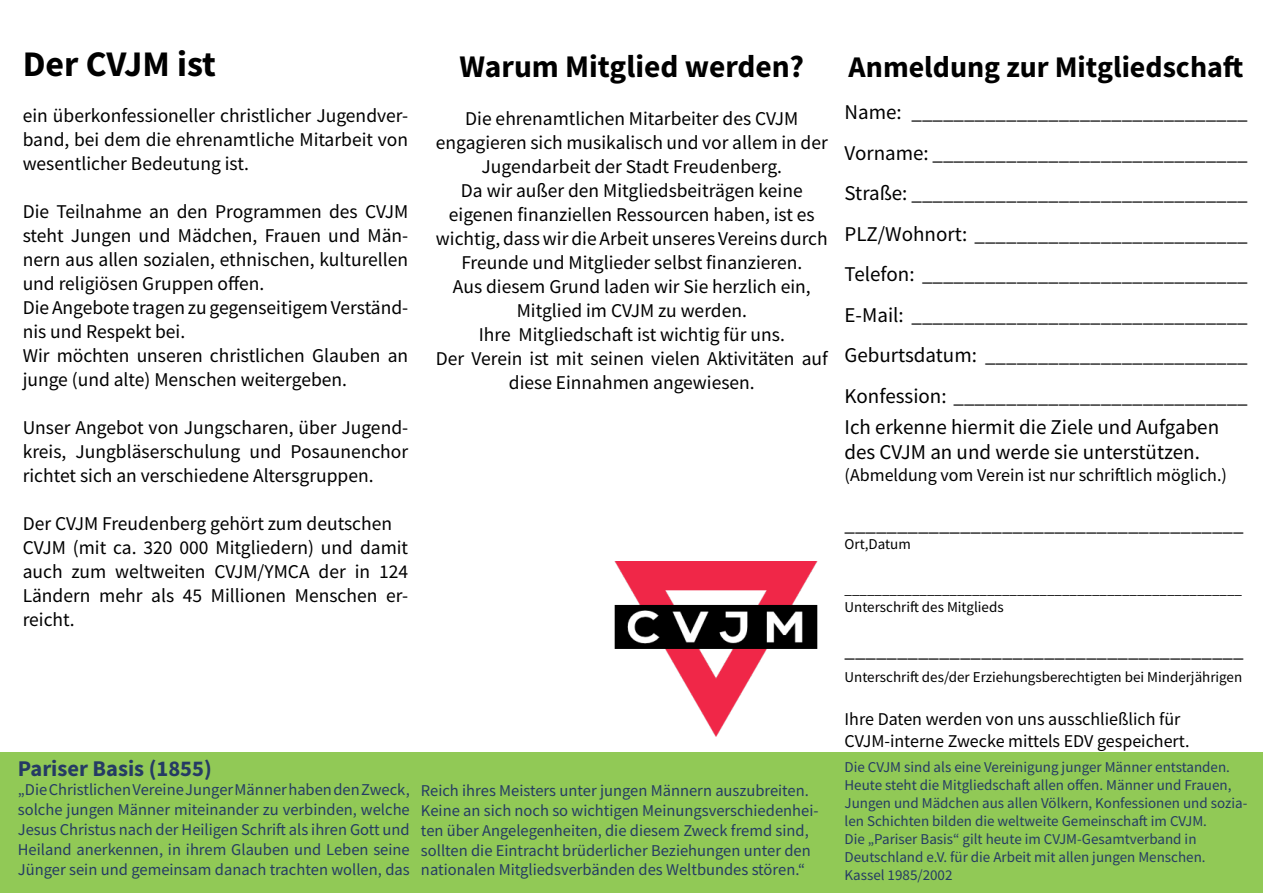
<style>
.page{position:relative;width:1263px;height:893px;background:#fff}
.page>*{position:absolute;margin:0;border:0;box-sizing:border-box;transform-origin:0 0}
.t1{font:700 36px "Source Sans Pro";color:#000}
.t2{font:700 31.5px "Source Sans Pro";color:#000}
.t3{font:700 30px "Source Sans Pro";color:#000}
.t4{font:700 22.5px "Source Sans Pro";color:#253b64}
.t5{font:21px/25.2px "Source Sans Pro";color:#000}
.t6{font:19.5px/24px "Source Sans Pro";color:#000;text-align:justify}
.t7{font:18px "Source Sans Pro";color:#000}
.t8{font:16.5px/19.8px "Source Sans Pro";color:#253b64;text-align:justify}
.t9{font:15px/18px "Source Sans Pro";color:#253b64}
.t10{font:15px "Source Sans Pro";color:#000}
</style>
<div class="page">
<div style="left:0;top:753px;width:1263px;height:140px;background:#91c956"></div>
<img style="left:614px;top:561px;width:204px;height:175px">
<p class="t1" style="left:23px;top:40px;width:195px">Der CVJM ist</p>
<p class="t6" style="left:23px;top:103px;width:387px">ein überkonfessioneller christlicher Jugendver&shy;band, bei dem die ehrenamtliche Mitarbeit von wesentlicher Bedeutung ist.</p>
<p class="t6" style="left:23px;top:199px;width:387px">Die Teilnahme an den Programmen des CVJM steht Jungen und Mädchen, Frauen und Män&shy;nern aus allen sozialen, ethnischen, kulturellen und religiösen Gruppen offen.</p>
<p class="t6" style="left:23px;top:295px;width:387px">Die Angebote tragen zu gegenseitigem Verständ&shy;nis und Respekt bei.</p>
<p class="t6" style="left:23px;top:343px;width:387px">Wir möchten unseren christlichen Glauben an junge (und alte) Menschen weitergeben.</p>
<p class="t6" style="left:23px;top:415px;width:387px">Unser Angebot von Jungscharen, über Jugend&shy;kreis, Jungbläserschulung und Posaunenchor richtet sich an verschiedene Altersgruppen.</p>
<p class="t6" style="left:23px;top:511px;width:371px">Der CVJM Freudenberg gehört zum deutschen</p>
<p class="t6" style="left:23px;top:535px;width:387px">CVJM (mit ca. 320 000 Mitgliedern) und damit auch zum weltweiten CVJM/YMCA der in 124<br>Ländern mehr als 45 Millionen Menschen er&shy;reicht.</p>
<p class="t2" style="left:460px;top:45px;width:346px">Warum Mitglied werden?</p>
<p class="t6" style="left:465px;top:106px;width:335px">Die ehrenamtlichen Mitarbeiter des CVJM</p>
<p class="t6" style="left:436px;top:130px;width:393px">engagieren sich musikalisch und vor allem in der</p>
<p class="t6" style="left:482px;top:154px;width:302px">Jugendarbeit der Stadt Freudenberg.</p>
<p class="t6" style="left:461px;top:178px;width:343px">Da wir außer den Mitgliedsbeiträgen keine</p>
<p class="t6" style="left:449px;top:202px;width:367px">eigenen finanziellen Ressourcen haben, ist es</p>
<p class="t6" style="left:436px;top:226px;width:393px;text-align:center">wichtig, dass wir die Arbeit unseres Vereins durch<br>Freunde und Mitglieder selbst finanzieren.</p>
<p class="t6" style="left:453px;top:274px;width:359px">Aus diesem Grund laden wir Sie herzlich ein,</p>
<p class="t6" style="left:517px;top:298px;width:232px">Mitglied im CVJM zu werden.</p>
<p class="t6" style="left:479px;top:322px;width:307px">Ihre Mitgliedschaft ist wichtig für uns.</p>
<p class="t6" style="left:436px;top:346px;width:393px;text-align:center">Der Verein ist mit seinen vielen Aktivitäten auf diese Einnahmen angewiesen.</p>
<p class="t4" style="left:18px;top:753px;width:195px">Pariser Basis (1855)</p>
<p class="t8" style="left:18px;top:780px;width:393px">„Die Christlichen Vereine Junger Männer haben den Zweck, solche jungen Männer miteinander zu verbinden, welche Jesus Christus nach der Heiligen Schrift als ihren Gott und Heiland anerkennen, in ihrem Glauben und Leben seine Jünger sein und gemeinsam danach trachten wollen, das</p>
<p class="t8" style="left:421px;top:781px;width:399px;text-align:left">Reich ihres Meisters unter jungen Männern auszubreiten.<br>Keine an sich noch so wichtigen Meinungsverschiedenhei&shy;ten über Angelegenheiten, die diesem Zweck fremd sind, sollten die Eintracht brüderlicher Beziehungen unter den nationalen Mitgliedsverbänden des Weltbundes stören.“</p>
<p class="t3" style="left:849px;top:47px;width:396px">Anmeldung zur Mitgliedschaft</p>
<p class="t5" style="left:844px;top:99px;width:405px">Name: ________________________________</p>
<p class="t5" style="left:844px;top:140px;width:405px">Vorname: ______________________________</p>
<p class="t5" style="left:844px;top:180px;width:405px">Straße: ________________________________</p>
<p class="t5" style="left:844px;top:221px;width:405px">PLZ/Wohnort: __________________________</p>
<p class="t5" style="left:844px;top:261px;width:405px">Telefon: _______________________________</p>
<p class="t5" style="left:844px;top:302px;width:405px">E-Mail: ________________________________</p>
<p class="t5" style="left:844px;top:342px;width:405px">Geburtsdatum: _________________________</p>
<p class="t5" style="left:844px;top:383px;width:405px">Konfession: ____________________________</p>
<p class="t5" style="left:844px;top:414px;width:376px">Ich erkenne hiermit die Ziele und Aufgaben des CVJM an und werde sie unterstützen.</p>
<p class="t7" style="left:844px;top:463px;width:384px">(Abmeldung vom Verein ist nur schriftlich möglich.)</p>
<p class="t5" style="left:844px;top:511px;width:400px">______________________________________</p>
<p class="t10" style="left:844px;top:534px;width:68px">Ort,Datum</p>
<p class="t10" style="left:844px;top:579px;width:399px">_____________________________________________________</p>
<p class="t10" style="left:844px;top:597px;width:161px">Unterschrift des Mitglieds</p>
<p class="t5" style="left:844px;top:637px;width:400px">______________________________________</p>
<p class="t10" style="left:844px;top:668px;width:399px">Unterschrift des/der Erziehungsberechtigten bei Minderjährigen</p>
<p class="t7" style="left:844px;top:708px;width:337px">Ihre Daten werden von uns ausschließlich für</p>
<p class="t7" style="left:844px;top:730px;width:346px">CVJM-interne Zwecke mittels EDV gespeichert.</p>
<p class="t9" style="left:844px;top:758px;width:404px">Die CVJM sind als eine Vereinigung junger Männer entstanden.<br>Heute steht die Mitgliedschaft allen offen. Männer und Frauen, Jungen und Mädchen aus allen Völkern, Konfessionen und sozia&shy;len Schichten bilden die weltweite Gemeinschaft im CVJM.</p>
<p class="t9" style="left:844px;top:830px;width:363px">Die „Pariser Basis“ gilt heute im CVJM-Gesamtverband in<br>Deutschland e.V. für die Arbeit mit allen jungen Menschen.</p>
<p class="t9" style="left:844px;top:866px;width:109px">Kassel 1985/2002</p>
</div>
